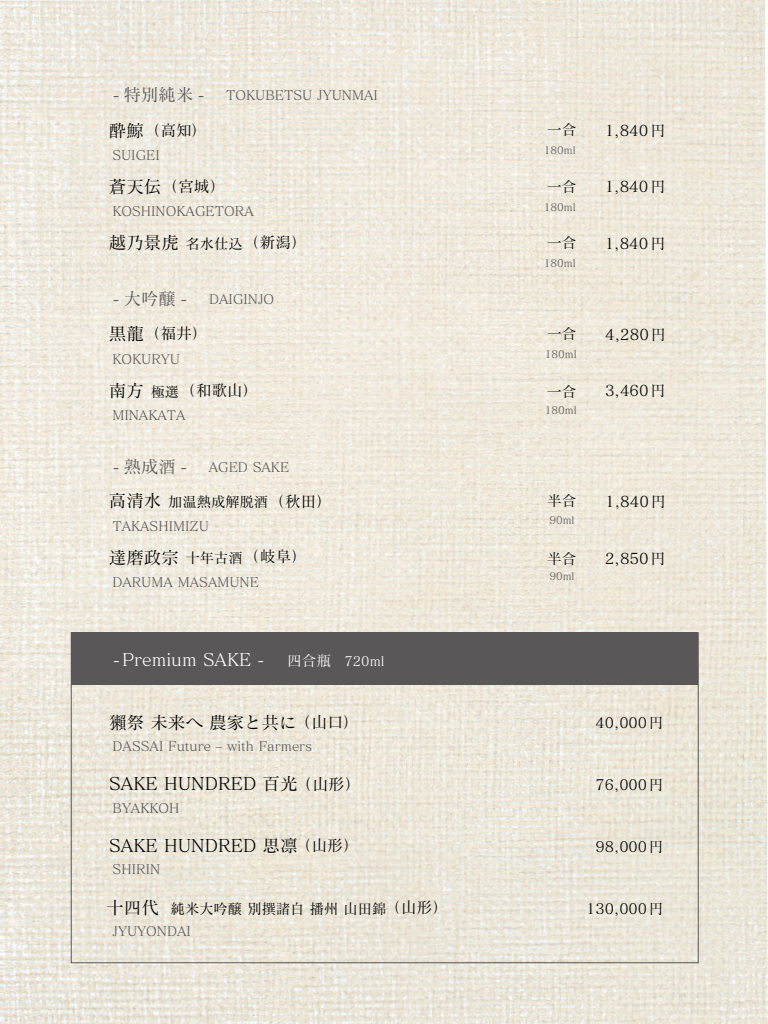
<style>
.page{position:relative;width:768px;height:1024px;background:#fff}
.page>*{position:absolute;margin:0;border:0;box-sizing:border-box;transform-origin:0 0}
.t1{font:17.5px "Matisse Pro N M";color:#000}
.t2{font:17.35px "Matisse Pro N M";color:#fff}
.t3{font:17.35px "Matisse Pro N M";color:#595757}
.t4{font:15.5px "Matisse Pro N M";color:#000}
.t5{font:15px "Matisse Pro N M";color:#000}
.t6{font:14.65px "Matisse Pro N M";color:#000}
.t7{font:14.5px "Matisse Pro N M";color:#000}
.t8{font:14.3px "Matisse Pro N M";color:#000}
.t9{font:13.2px "Matisse Pro N M";color:#595757}
.t10{font:13.2px "Matisse Pro N M";color:#fff}
.t11{font:10.5px "Matisse Pro N M";color:#595757}
.s1{font-size:17.35px}
.s2{font-size:17.5px}
.s3{font-size:14.3px}
.s4{font-size:15.5px}
.s5{font-size:14.65px}
.s6{font-size:16px}
</style>
<div class="page">
<img style="left:0;top:0;width:768px;height:1024px">
<div style="left:71px;top:633px;width:627px;height:52px;background:#595757"></div>
<p class="t9" style="left:113px;top:87px;width:267px"><span class="s1">- 特別純米 -</span> TOKUBETSU JYUNMAI</p>
<p class="t4" style="left:109px;top:121px;width:100px"><span class="s2">酔鯨</span>（高知）</p>
<p class="t9" style="left:112px;top:147px;width:49px">SUIGEI</p>
<p class="t4" style="left:109px;top:177px;width:118px"><span class="s2">蒼天伝</span>（宮城）</p>
<p class="t9" style="left:112px;top:203px;width:143px">KOSHINOKAGETORA</p>
<h1 class="t1" style="left:109px;top:232px;width:200px">越乃景虎<span class="s3">名水仕込</span><span class="s4">（新潟）</span></h1>
<h2 class="t3" style="left:113px;top:288px;width:76px">- 大吟醸 -</h2>
<p class="t9" style="left:209px;top:291px;width:67px">DAIGINJO</p>
<p class="t4" style="left:109px;top:324px;width:101px"><span class="s2">黒龍</span>（福井）</p>
<p class="t9" style="left:112px;top:350px;width:69px">KOKURYU</p>
<p class="t4" style="left:109px;top:381px;width:151px"><span class="s2">南方</span><span class="s3">極選</span>（和歌山）</p>
<p class="t9" style="left:112px;top:406px;width:75px">MINAKATA</p>
<p class="t9" style="left:113px;top:459px;width:178px"><span class="s1">- 熟成酒 -</span> AGED SAKE</p>
<p class="t8" style="left:109px;top:493px;width:225px"><span class="s2">高清水</span>加温熱成解脱酒<span class="s4">（秋田）</span></p>
<p class="t9" style="left:112px;top:518px;width:98px">TAKASHIMIZU</p>
<h1 class="t1" style="left:109px;top:547px;width:200px">達磨政宗<span class="s3">十年古酒</span><span class="s4">（岐阜）</span></h1>
<p class="t9" style="left:112px;top:574px;width:148px">DARUMA MASAMUNE</p>
<h2 class="t2" style="left:113px;top:649px;width:153px">-Premium SAKE -</h2>
<p class="t10" style="left:287px;top:652px;width:99px"><span class="s5">四合瓶</span> 720ml</p>
<h1 class="t1" style="left:109px;top:711px;width:252px">獺祭 未来へ 農家と共に<span class="s6">（山口）</span></h1>
<p class="t9" style="left:113px;top:738px;width:201px">DASSAI Future ‒ with Farmers</p>
<h1 class="t1" style="left:109px;top:773px;width:254px">SAKE HUNDRED 百光<span class="s6">（山形）</span></h1>
<p class="t9" style="left:113px;top:799px;width:69px">BYAKKOH</p>
<h1 class="t1" style="left:109px;top:834px;width:252px">SAKE HUNDRED 思凛<span class="s4">（山形）</span></h1>
<p class="t9" style="left:113px;top:861px;width:49px">SHIRIN</p>
<p class="t8" style="left:106px;top:900px;width:344px"><span class="s2">十四代</span> 純米大吟醸 別撰諸白 播州 山田錦<span class="s4">（山形）</span></p>
<p class="t9" style="left:113px;top:923px;width:80px">JYUYONDAI</p>
<p class="t6" style="left:547px;top:121px;width:31px">一合</p>
<p class="t11" style="left:544px;top:144px;width:34px">180ml</p>
<p class="t6" style="left:547px;top:177px;width:31px">一合</p>
<p class="t11" style="left:544px;top:200px;width:34px">180ml</p>
<p class="t6" style="left:547px;top:234px;width:31px">一合</p>
<p class="t11" style="left:544px;top:257px;width:34px">180ml</p>
<p class="t6" style="left:547px;top:325px;width:31px">一合</p>
<p class="t11" style="left:545px;top:347px;width:34px">180ml</p>
<p class="t6" style="left:547px;top:382px;width:31px">一合</p>
<p class="t11" style="left:545px;top:404px;width:34px">180ml</p>
<p class="t5" style="left:605px;top:121px;width:62px">1,840円</p>
<p class="t5" style="left:605px;top:178px;width:62px">1,840円</p>
<p class="t5" style="left:605px;top:234px;width:62px">1,840円</p>
<p class="t5" style="left:605px;top:325px;width:62px">4,280円</p>
<p class="t5" style="left:605px;top:382px;width:62px">3,460円</p>
<p class="t6" style="left:547px;top:492px;width:31px">半合</p>
<p class="t11" style="left:549px;top:513px;width:27px">90ml</p>
<p class="t6" style="left:547px;top:549px;width:31px">半合</p>
<p class="t11" style="left:549px;top:570px;width:27px">90ml</p>
<p class="t5" style="left:605px;top:492px;width:62px">1,840円</p>
<p class="t5" style="left:605px;top:549px;width:62px">2,850円</p>
<p class="t7" style="left:596px;top:714px;width:69px">40,000円</p>
<p class="t7" style="left:596px;top:776px;width:69px">76,000円</p>
<p class="t7" style="left:596px;top:838px;width:69px">98,000円</p>
<p class="t7" style="left:586px;top:900px;width:78px">130,000円</p>
</div>
